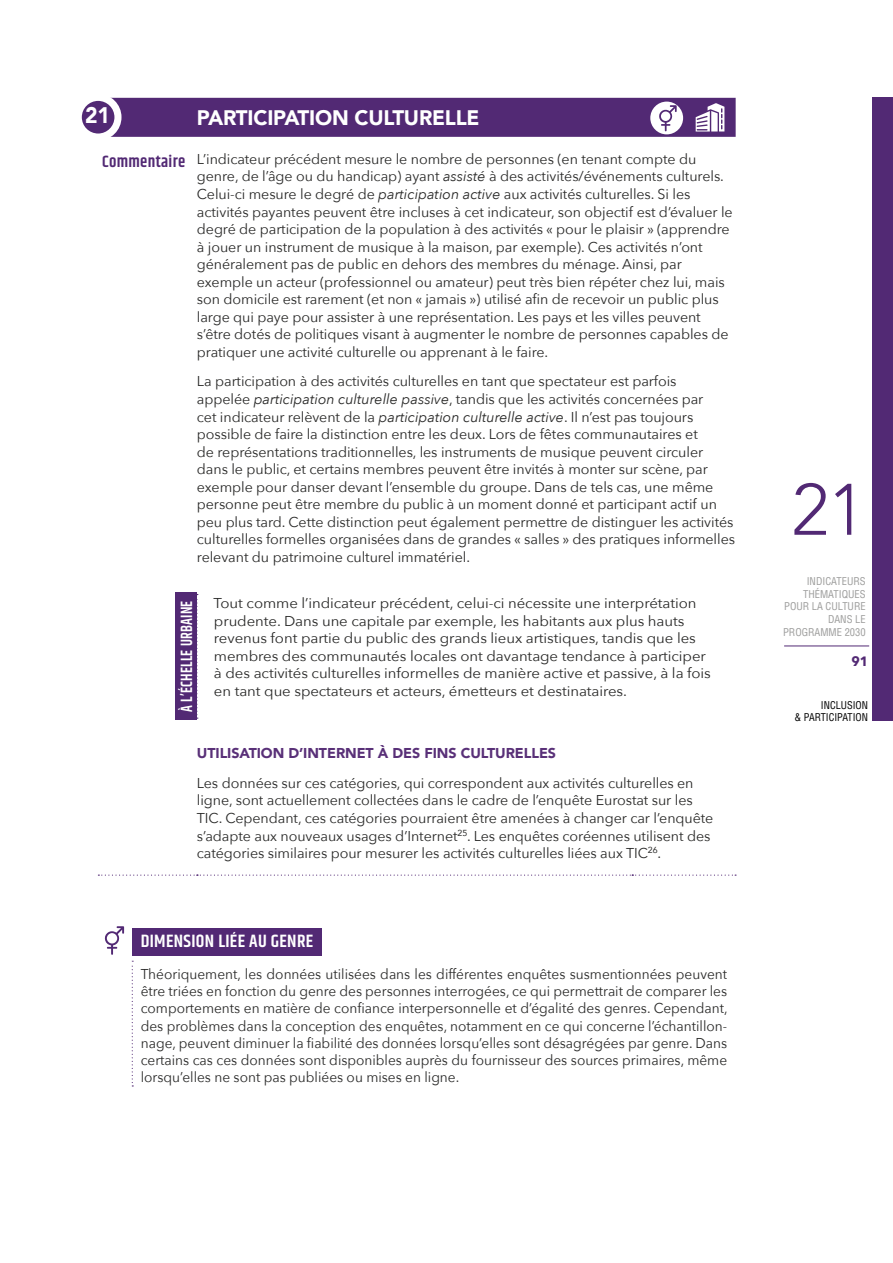
<style>
.page{position:relative;width:893px;height:1263px;background:#fff}
.page>*{position:absolute;margin:0;border:0;box-sizing:border-box;transform-origin:0 0}
.t1{font:300 72px "Avenir";color:#522974}
.t2{font:900 22.5px "Avenir";color:#fff;scale:.94 1}
.t3{font:900 21px "Avenir";letter-spacing:-.01em;color:#fff}
.t4{font:600 18px "Khand";letter-spacing:.02em;color:#fff}
.t5{font:600 16.5px "Khand";letter-spacing:.02em;color:#fff;scale:.87 1}
.t6{font:14.25px/17.5px "Avenir Next";letter-spacing:-.005em;color:#282827}
.t7{font:14.25px/17.2px "Avenir Next";letter-spacing:-.005em;color:#282827;text-align:justify;scale:.96 1}
.t8{font:14.25px/17.7px "Avenir Next";letter-spacing:-.005em;color:#282827;scale:1.05 1}
.t9{font:900 14.25px "Avenir";letter-spacing:-.005em;color:#593078}
.t10{font:700 13.5px "Avenir Next";color:#522974}
.t11{font:condensed 10.5px/12.6px "Helvetica LT Std";color:#9d9d9c;text-align:right}
.t12{font:condensed 10.5px/12.6px "Helvetica LT Std";color:#000;text-align:right}
.s1{font-family:"Khand";font-weight:600;font-size:16.5px;color:#522974}
.s2{font-style:italic}
</style>
<div class="page">
<svg style="left:197px;top:594px;width:1px;height:125px"></svg>
<svg style="left:98px;top:874px;width:638px;height:2px"></svg>
<svg style="left:112px;top:98px;width:624px;height:39px;background:#5b347b"></svg>
<svg style="left:132px;top:960px;width:1px;height:126px"></svg>
<div style="left:132px;top:928px;width:189px;height:28px;background:#522974"></div>
<svg style="left:78px;top:97px;width:40px;height:40px"></svg>
<div style="left:75px;top:94px;width:46px;height:47px;border:7px solid #fff;border-radius:50%"></div>
<div style="left:176px;top:592px;width:21px;height:128px;background:#522974"></div>
<svg style="left:105px;top:926px;width:19px;height:29px"></svg>
<div style="left:872px;top:98px;width:21px;height:623px;background:#522974"></div>
<hr style="left:784px;top:646px;width:85px;height:1px;background:#522974">
<h2 class="t2" style="left:85px;top:96px;width:28px">21</h2>
<h3 class="t3" style="left:197px;top:99px;width:284px">PARTICIPATION CULTURELLE</h3>
<p class="t6" style="left:197px;top:149px;width:537px;text-indent:-95px"><span class="s1">Commentaire</span> L’indicateur précédent mesure le nombre de personnes (en tenant compte du genre, de l’âge ou du handicap) ayant <span class="s2">assisté</span> à des activités/événements culturels.<br>Celui-ci mesure le degré de <span class="s2">participation active</span> aux activités culturelles. Si les activités payantes peuvent être incluses à cet indicateur, son objectif est d’évaluer le degré de participation de la population à des activités « pour le plaisir » (apprendre à jouer un instrument de musique à la maison, par exemple). Ces activités n’ont généralement pas de public en dehors des membres du ménage. Ainsi, par exemple un acteur (professionnel ou amateur) peut très bien répéter chez lui, mais son domicile est rarement (et non « jamais ») utilisé afin de recevoir un public plus large qui paye pour assister à une représentation. Les pays et les villes peuvent s’être dotés de politiques visant à augmenter le nombre de personnes capables de pratiquer une activité culturelle ou apprenant à le faire.</p>
<p class="t6" style="left:197px;top:372px;width:540px">La participation à des activités culturelles en tant que spectateur est parfois<br>appelée <span class="s2">participation culturelle passive</span>, tandis que les activités concernées par<br>cet indicateur relèvent de la <span class="s2">participation culturelle active</span>. Il n’est pas toujours possible de faire la distinction entre les deux. Lors de fêtes communautaires et<br>de représentations traditionnelles, les instruments de musique peuvent circuler dans le public, et certains membres peuvent être invités à monter sur scène, par exemple pour danser devant l’ensemble du groupe. Dans de tels cas, une même personne peut être membre du public à un moment donné et participant actif un peu plus tard. Cette distinction peut également permettre de distinguer les activités culturelles formelles organisées dans de grandes « salles » des pratiques informelles relevant du patrimoine culturel immatériel.</p>
<p class="t8" style="left:214px;top:594px;width:475px">Tout comme l’indicateur précédent, celui-ci nécessite une interprétation prudente. Dans une capitale par exemple, les habitants aux plus hauts revenus font partie du public des grands lieux artistiques, tandis que les membres des communautés locales ont davantage tendance à participer à des activités culturelles informelles de manière active et passive, à la fois en tant que spectateurs et acteurs, émetteurs et destinataires.</p>
<p class="t5" style="left:176px;top:712px;width:129px;rotate:-90deg">À L’ÉCHELLE URBAINE</p>
<p class="t9" style="left:197px;top:741px;width:361px">UTILISATION D’INTERNET À DES FINS CULTURELLES</p>
<p class="t6" style="left:197px;top:773px;width:518px">Les données sur ces catégories, qui correspondent aux activités culturelles en ligne, sont actuellement collectées dans le cadre de l’enquête Eurostat sur les TIC. Cependant, ces catégories pourraient être amenées à changer car l’enquête s’adapte aux nouveaux usages d’Internet<sup>25</sup>. Les enquêtes coréennes utilisent des catégories similaires pour mesurer les activités culturelles liées aux TIC<sup>26</sup>.</p>
<p class="t4" style="left:141px;top:929px;width:174px">DIMENSION LIÉE AU GENRE</p>
<p class="t7" style="left:141px;top:964px;width:613px">Théoriquement, les données utilisées dans les différentes enquêtes susmentionnées peuvent être triées en fonction du genre des personnes interrogées, ce qui permettrait de comparer les comportements en matière de confiance interpersonnelle et d’égalité des genres. Cependant, des problèmes dans la conception des enquêtes, notamment en ce qui concerne l’échantillon&shy;nage, peuvent diminuer la fiabilité des données lorsqu’elles sont désagrégées par genre. Dans certains cas ces données sont disponibles auprès du fournisseur des sources primaires, même lorsqu’elles ne sont pas publiées ou mises en ligne.</p>
<h1 class="t1" style="left:791px;top:467px;width:76px">21</h1>
<p class="t11" style="left:783px;top:575px;width:84px">INDICATEURS<br>THÉMATIQUES<br>POUR LA CULTURE<br>DANS LE<br>PROGRAMME 2030</p>
<p class="t10" style="left:851px;top:649px;width:18px">91</p>
<p class="t12" style="left:794px;top:698px;width:75px">INCLUSION<br>&amp; PARTICIPATION</p>
</div>
